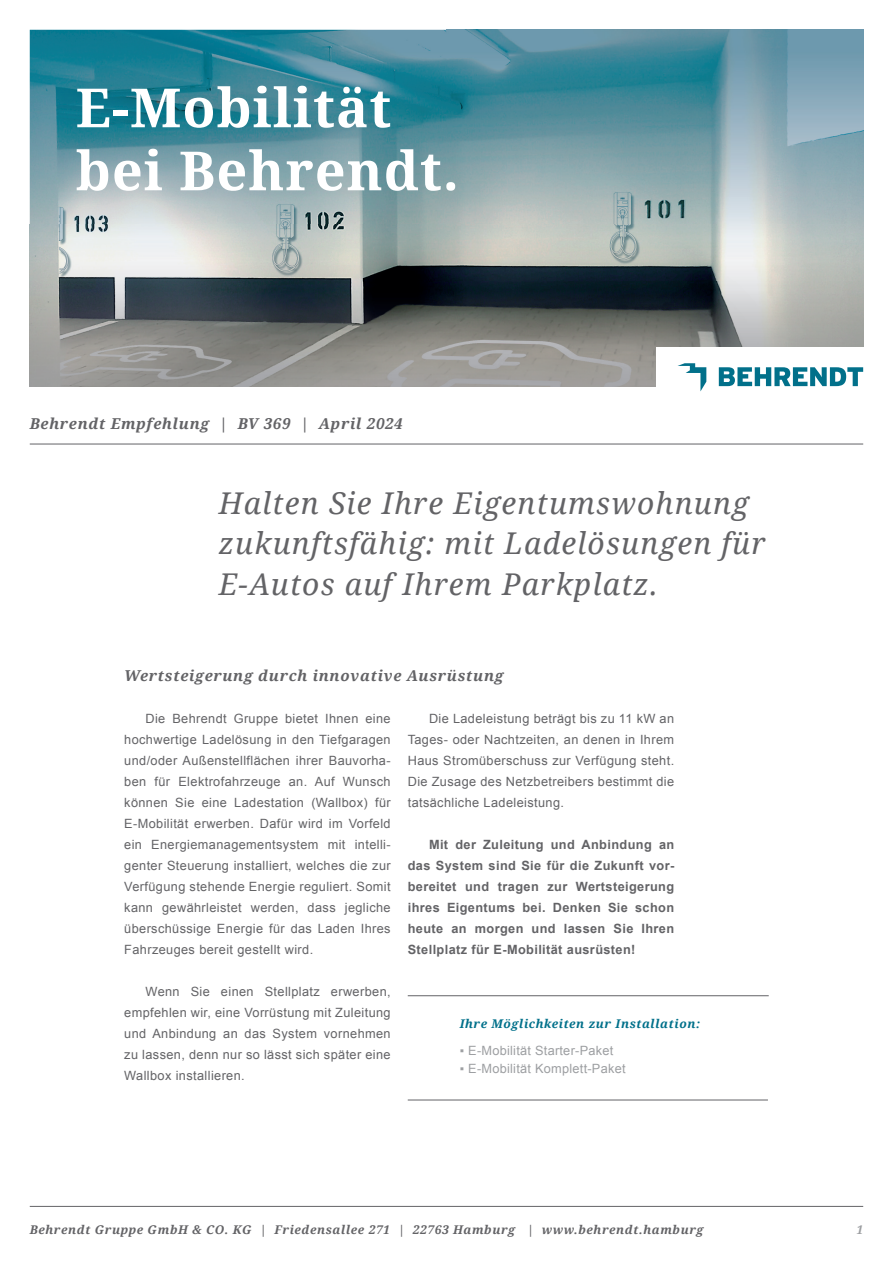
<style>
.page{position:relative;width:893px;height:1263px;background:#fff}
.page>*{position:absolute;margin:0;border:0;box-sizing:border-box;transform-origin:0 0}
.t1{font:700 54px/63px "Noto Serif";letter-spacing:.02em;color:#fff}
.t2{font:italic 30px/40.5px "Noto Serif";letter-spacing:.04em;color:#636366}
.t3{font:italic 700 15px "Noto Serif";letter-spacing:.05em;color:#636366}
.t4{font:12.75px/21px "Arial";letter-spacing:.03em;color:#636366;text-align:justify}
.t5{font:700 12.75px/21px "Arial";letter-spacing:.03em;color:#636366;text-align:justify}
.t6{font:12.75px "Arial";letter-spacing:.02em;color:#9d9fa2}
.t7{font:italic 700 12px "Noto Serif";letter-spacing:.05em;color:#636366}
.t8{font:italic 700 12px "Noto Serif";letter-spacing:.05em;color:#01708a}
.t9{font:italic 700 12px "Noto Serif";color:#9d9fa2}
</style>
<div class="page">
<img style="left:30px;top:30px;width:416px;height:194px">
<img style="left:446px;top:30px;width:417px;height:194px">
<img style="left:30px;top:224px;width:833px;height:163px">
<hr style="left:408px;top:995px;width:361px;height:1px;background:#636366">
<hr style="left:408px;top:1099px;width:360px;height:1px;background:#636366">
<div style="left:657px;top:347px;width:236px;height:61px;background:#fff"></div>
<svg style="left:719px;top:367px;width:144px;height:19px"></svg>
<svg style="left:677px;top:363px;width:29px;height:28px"></svg>
<hr style="left:30px;top:444px;width:833px;height:1px;background:#636366">
<hr style="left:30px;top:1206px;width:833px;height:1px;background:#636366">
<h1 class="t1" style="left:76px;top:75px;width:384px">E-Mobilität bei Behrendt.</h1>
<p class="t3" style="left:30px;top:413px;width:374px">Behrendt Empfehlung | BV 369 | April 2024</p>
<h2 class="t2" style="left:219px;top:481px;width:548px">Halten Sie Ihre Eigentumswohnung zukunftsfähig: mit Ladelösungen für<br>E-Autos auf Ihrem Parkplatz.</h2>
<p class="t3" style="left:124px;top:665px;width:381px">Wertsteigerung durch innovative Ausrüstung</p>
<p class="t4" style="left:124px;top:708px;width:268px;text-indent:21px">Die Behrendt Gruppe bietet Ihnen eine hochwertige Ladelösung in den Tiefgaragen und/oder Außenstellflächen ihrer Bauvorha&shy;ben für Elektrofahrzeuge an. Auf Wunsch können Sie eine Ladestation (Wallbox) für E-Mobilität erwerben. Dafür wird im Vorfeld ein Energiemanagement system mit intelli&shy;genter Steuerung installiert, welches die zur Verfügung stehende Energie reguliert. Somit kann gewährleistet werden, dass jegliche überschüssige Energie für das Laden Ihres Fahrzeuges bereit gestellt wird.</p>
<p class="t4" style="left:124px;top:981px;width:268px;text-indent:21px">Wenn Sie einen Stellplatz erwerben, empfehlen wir, eine Vorrüstung mit Zuleitung und Anbindung an das System vornehmen zu lassen, denn nur so lässt sich später eine Wallbox installieren.</p>
<p class="t4" style="left:408px;top:708px;width:268px;text-indent:21px">Die Ladeleistung beträgt bis zu 11 kW an Tages- oder Nachtzeiten, an denen in Ihrem Haus Stromüberschuss zur Verfügung steht.<br>Die Zusage des Netzbetreibers bestimmt die tatsäch liche Ladeleistung.</p>
<p class="t5" style="left:408px;top:834px;width:268px;text-indent:21px">Mit der Zuleitung und Anbindung an das System sind Sie für die Zukunft vor&shy;bereitet und tragen zur Wert steigerung ihres Eigentums bei. Denken Sie schon heute an morgen und lassen Sie Ihren Stellplatz für E-Mobilität aus rüsten!</p>
<p class="t8" style="left:460px;top:1016px;width:242px">Ihre Möglichkeiten zur Installation:</p>
<p class="t6" style="left:460px;top:1042px;width:155px">▪ E-Mobilität Starter-Paket</p>
<p class="t6" style="left:460px;top:1060px;width:167px">▪ E-Mobilität Komplett-Paket</p>
<p class="t7" style="left:30px;top:1222px;width:675px">Behrendt Gruppe GmbH &amp; CO. KG | Friedensallee 271 | 22763 Hamburg | www.behrendt.hamburg</p>
<p class="t9" style="left:856px;top:1222px;width:8px">1</p>
</div>
